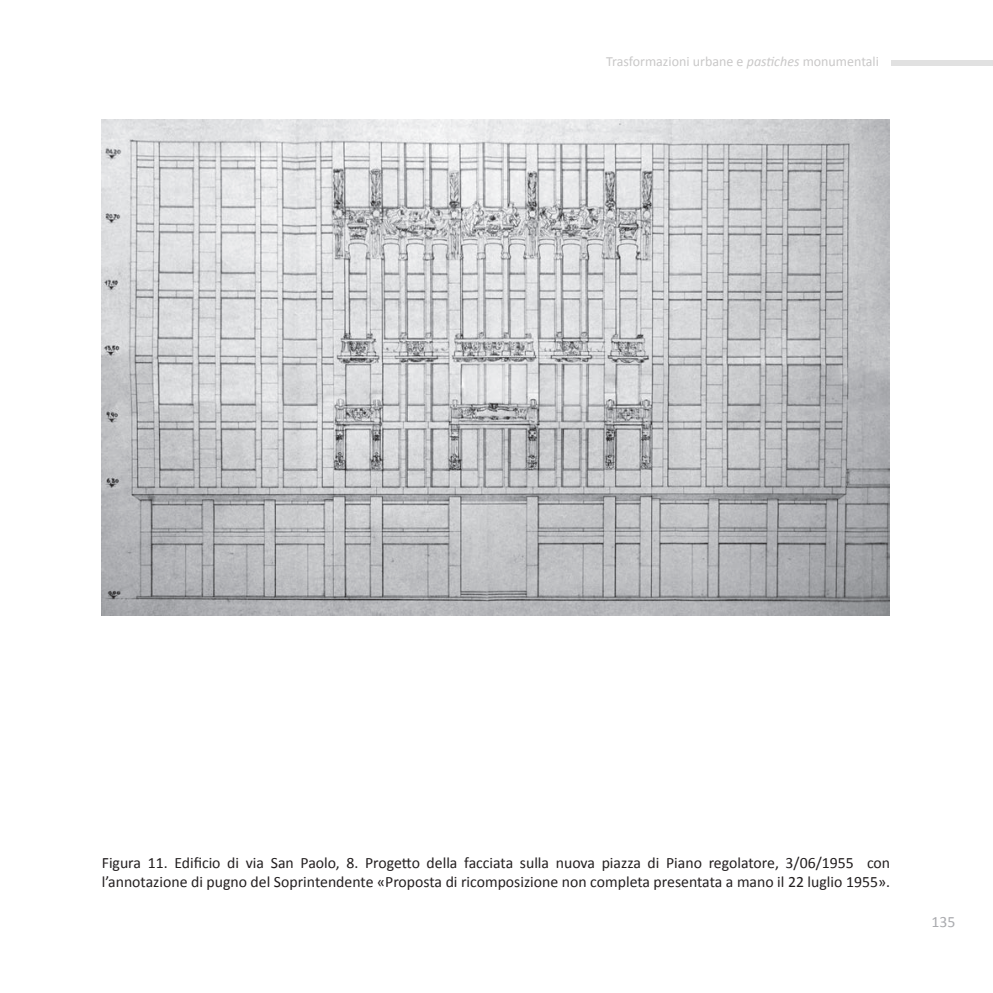
<style>
.page{position:relative;width:993px;height:993px;background:#fff}
.page>*{position:absolute;margin:0;border:0;box-sizing:border-box;transform-origin:0 0}
.t1{font:15.75px/18.9px "Calibri";color:#231f20}
.t2{font:15.75px "Calibri";color:#aaabaf}
.t3{font:14px "Calibri";color:#c9c8c8}
.s1{font-style:italic}
</style>
<div class="page">
<div style="left:890px;top:61px;width:102px;height:5px;background:#e1e1e1"></div>
<img style="left:102px;top:119px;width:787px;height:496px">
<p class="t3" style="left:606px;top:53px;width:274px">Trasformazioni urbane e <span class="s1">pastiches</span> monumentali</p>
<p class="t1" style="left:102px;top:853px;width:789px">Figura 11. Edificio di via San Paolo, 8. Progetto della facciata sulla nuova piazza di Piano regolatore, 3/06/1955 con l’annotazione di pugno del Soprintendente «Proposta di ricomposizione non completa presentata a mano il 22 luglio 1955».</p>
<p class="t2" style="left:931px;top:911px;width:25px">135</p>
</div>
